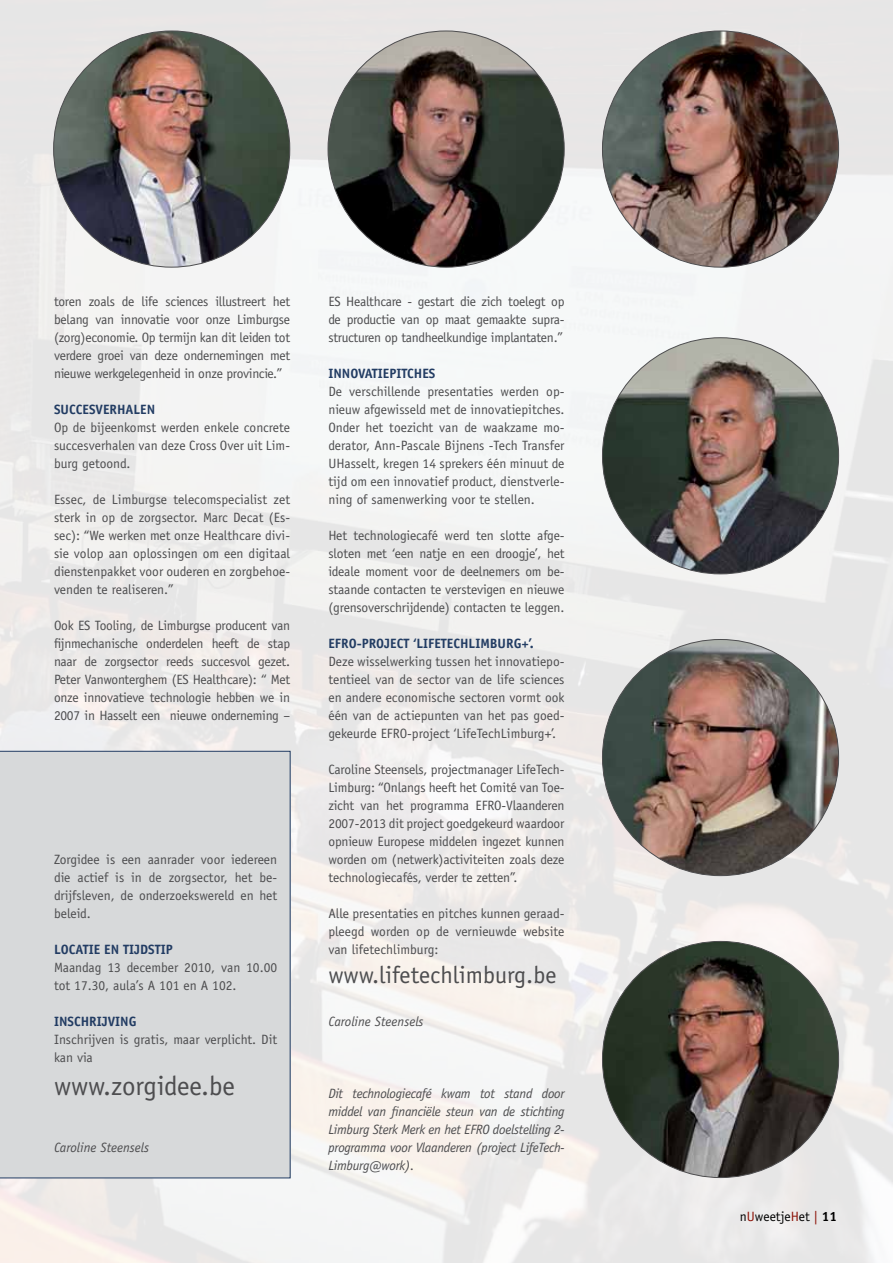
<style>
.page{position:relative;width:893px;height:1263px;background:#fff}
.page>*{position:absolute;margin:0;border:0;box-sizing:border-box;transform-origin:0 0}
.t1{font:27px "Officina Sans";color:#4d4d4f}
.t2{font:24px "Officina Sans";color:#4d4d4f}
.t3{font:13.5px/18px "Officina Sans";letter-spacing:-.01em;color:#4d4d4f;text-align:justify}
.t4{font:italic 13.5px/18px "Officina Sans";letter-spacing:-.02em;color:#4d4d4f;text-align:justify}
.t5{font:700 13.5px "Officina Sans";color:#223c63}
.t6{font:italic 13.5px "Officina Sans";color:#4d4d4f}
.t7{font:13.5px "Officina Sans";color:#000}
.s1{color:#8b0f04}
.s2{font-weight:700}
</style>
<div class="page">
<img style="left:0;top:0;width:893px;height:1263px">
<div style="left:0;top:751px;width:291px;height:427px;background:#d7d9da"></div>
<img style="left:54px;top:31px;width:236px;height:236px;border-radius:118px">
<img style="left:328px;top:31px;width:236px;height:236px;border-radius:118px">
<img style="left:602px;top:31px;width:237px;height:236px;border-radius:118px">
<img style="left:602px;top:338px;width:237px;height:236px;border-radius:118px">
<img style="left:602px;top:639px;width:237px;height:237px;border-radius:118px">
<img style="left:602px;top:941px;width:237px;height:236px;border-radius:118px">
<p class="t3" style="left:54px;top:292px;width:238px">toren zoals de life sciences illustreert het belang van innovatie voor onze Limburgse (zorg)economie. Op termijn kan dit leiden tot verdere groei van deze ondernemingen met nieuwe werkgelegenheid in onze provincie.”</p>
<p class="t5" style="left:54px;top:401px;width:15px">SUCCESVE</p>
<p class="t5" style="left:109px;top:401px;width:16px">RHALEN</p>
<p class="t3" style="left:54px;top:418px;width:238px">Op de bijeenkomst werden enkele concrete succesverhalen van deze Cross Over uit Lim&shy;burg getoond.</p>
<p class="t3" style="left:54px;top:490px;width:238px">Essec, de Limburgse telecomspecialist zet sterk in op de zorgsector. Marc Decat (Es&shy;sec): “We werken met onze Healthcare divi&shy;sie volop aan oplossingen om een digitaal dienstenpakket voor ouderen en zorgbehoe&shy;venden te realiseren.”</p>
<p class="t3" style="left:54px;top:616px;width:238px">Ook ES Tooling, de Limburgse producent van fijnmechanische onderdelen heeft de stap naar de zorgsector reeds succesvol gezet.<br>Peter Vanwonterghem (ES Healthcare): “ Met onze innovatieve technologie hebben we in 2007 in Hasselt een nieuwe onderneming –</p>
<p class="t3" style="left:54px;top:850px;width:225px">Zorgidee is een aanrader voor iedereen die actief is in de zorgsector, het be&shy;drijfsleven, de onderzoekswereld en het beleid.</p>
<p class="t5" style="left:54px;top:941px;width:114px">LOCATIE EN TIJDSTIP</p>
<p class="t3" style="left:54px;top:958px;width:225px">Maandag 13 december 2010, van 10.00 tot 17.30, aula’s A 101 en A 102.</p>
<p class="t5" style="left:54px;top:1013px;width:13px">INSCH</p>
<p class="t5" style="left:89px;top:1013px;width:49px">RIJVIN G</p>
<p class="t3" style="left:54px;top:1030px;width:225px">Inschrijven is gratis, maar verplicht. Dit kan via</p>
<h1 class="t1" style="left:54px;top:1069px;width:183px">www.zorgidee.be</h1>
<p class="t6" style="left:54px;top:1140px;width:97px">Caroline Steensels</p>
<p class="t3" style="left:328px;top:292px;width:238px">ES Healthcare - gestart die zich toelegt op de productie van op maat gemaakte supra&shy;structuren op tandheelkundige implantaten.”</p>
<p class="t5" style="left:328px;top:365px;width:14px">INNOVA</p>
<p class="t5" style="left:372px;top:365px;width:13px">TIEPI</p>
<p class="t5" style="left:401px;top:365px;width:14px">TCHES</p>
<p class="t3" style="left:328px;top:382px;width:238px">De verschillende presentaties werden op&shy;nieuw afgewisseld met de innovatiepitches.<br>Onder het toezicht van de waakzame mo&shy;derator, Ann-Pascale Bijnens -Tech Transfer UHasselt, kregen 14 sprekers één minuut de tijd om een innovatief product, dienstverle&shy;ning of samenwerking voor te stellen.</p>
<p class="t3" style="left:328px;top:526px;width:238px">Het technologiecafé werd ten slotte afge&shy;sloten met ‘een natje en een droogje’, het ideale moment voor de deelnemers om be&shy;staande contacten te verstevigen en nieuwe (grensoverschrijdende) contacten te leggen.</p>
<p class="t5" style="left:328px;top:635px;width:102px">EFRO-PROJECT ‘LIFETECH</p>
<p class="t5" style="left:469px;top:635px;width:67px">LIMBU RG+’.</p>
<p class="t3" style="left:328px;top:652px;width:238px">Deze wisselwerking tussen het innovatiepo&shy;tentieel van de sector van de life sciences en andere economische sectoren vormt ook één van de actiepunten van het pas goed&shy;gekeurde EFRO-project ‘LifeTechLimburg+’.</p>
<p class="t3" style="left:328px;top:760px;width:238px">Caroline Steensels, projectmanager LifeTech-Limburg: “Onlangs heeft het Comité van Toe&shy;zicht van het programma EFRO-Vlaanderen 2007-2013 dit project goedgekeurd waardoor opnieuw Europese middelen ingezet kunnen worden om (netwerk)activiteiten zoals deze technologiecafés, verder te zetten”.</p>
<p class="t3" style="left:328px;top:904px;width:238px">Alle presentaties en pitches kunnen geraad&shy;pleegd worden op de vernieuwde website van lifetechlimburg:</p>
<h2 class="t2" style="left:328px;top:961px;width:230px">www.lifetechlimburg.be</h2>
<p class="t6" style="left:328px;top:1014px;width:97px">Caroline Steensels</p>
<p class="t4" style="left:328px;top:1084px;width:238px">Dit technologiecafé kwam tot stand door middel van financiële steun van de stichting Limburg Sterk Merk en het EFRO doelstelling 2- programma voor Vlaanderen (project LifeTech-Limburg@work).</p>
<p class="t7" style="left:740px;top:1209px;width:98px">n<span class="s1">U</span>weetje<span class="s1">H</span>et <span class="s1">|</span> <span class="s2">11</span></p>
</div>
